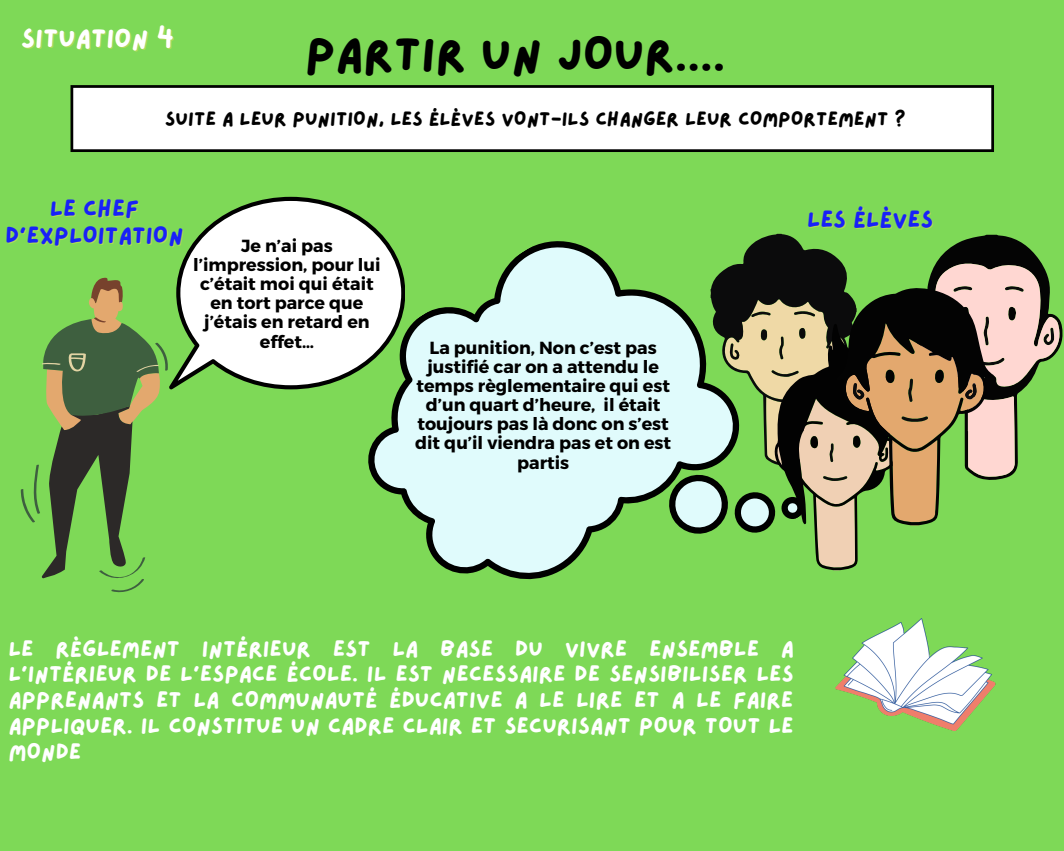
<style>
.page{position:relative;width:1064px;height:851px;background:#fff}
.page>*{position:absolute;margin:0;border:0;box-sizing:border-box;transform-origin:0 0}
.t1{font:48px "Lazydog";color:#000}
.t2{font:26.7px "Lazydog";color:#fff}
.t3{font:23.7px/27px "Lazydog";color:#1821f8;text-align:center}
.t4{font:22.8px/25.8px "Lazydog";color:#fff;text-align:justify}
.t5{font:19.8px "Lazydog";color:#000}
.t6{font:700 17.55px/19.2px "Montserrat";color:#000;text-align:center}
</style>
<div class="page">
<div style="left:0;top:0;width:1063px;height:850px;background:#7ed957"></div>
<svg style="left:169px;top:197px;width:210px;height:192px;fill:#fff"></svg>
<svg style="left:363px;top:232px;width:301px;height:348px;fill:#e0fbfc"></svg>
<svg style="left:664px;top:234px;width:396px;height:337px"></svg>
<svg style="left:21px;top:346px;width:147px;height:246px"></svg>
<svg style="left:41px;top:277px;width:120px;height:301px"></svg>
<div style="left:72px;top:86px;width:920px;height:65px;background:#fff"></div>
<hr style="left:70px;top:88px;width:3px;height:61px;background:#000">
<hr style="left:990px;top:88px;width:3px;height:61px;background:#000">
<hr style="left:73px;top:149px;width:917px;height:3px;background:#000">
<hr style="left:73px;top:85px;width:917px;height:3px;background:#000">
<img style="left:835px;top:619px;width:160px;height:111px">
<h2 class="t2" style="left:21px;top:25px;width:155px">SITUATION 4</h2>
<h1 class="t1" style="left:305px;top:31px;width:421px">PARTIR UN JOUR....</h1>
<p class="t5" style="left:165px;top:109px;width:742px">SUITE A LEUR PUNITION, LES ÉLÈVES VONT-ILS CHANGER LEUR COMPORTEMENT ?</p>
<h3 class="t3" style="left:6px;top:196px;width:179px">LE CHEF<br>D'EXPLOITATION</h3>
<p class="t6" style="left:193px;top:235px;width:189px">Je n’ai pas l’impression, pour lui c’était moi qui était en tort parce que j’étais en retard en effet…</p>
<p class="t6" style="left:415px;top:337px;width:257px">La punition, Non c’est pas justifié car on a attendu le temps règlementaire qui est d’un quart d’heure, il était toujours pas là donc on s’est dit qu’il viendra pas et on est partis</p>
<h3 class="t3" style="left:806px;top:206px;width:128px">LES ÉLÈVES</h3>
<p class="t4" style="left:8px;top:636px;width:787px">LE RÈGLEMENT INTÉRIEUR EST LA BASE DU VIVRE ENSEMBLE A L'INTÉRIEUR DE L'ESPACE ÉCOLE. IL EST NECESSAIRE DE SENSIBILISER LES APPRENANTS ET LA COMMUNAUTÉ ÉDUCATIVE A LE LIRE ET A LE FAIRE APPLIQUER. IL CONSTITUE UN CADRE CLAIR ET SECURISANT POUR TOUT LE MONDE</p>
</div>
